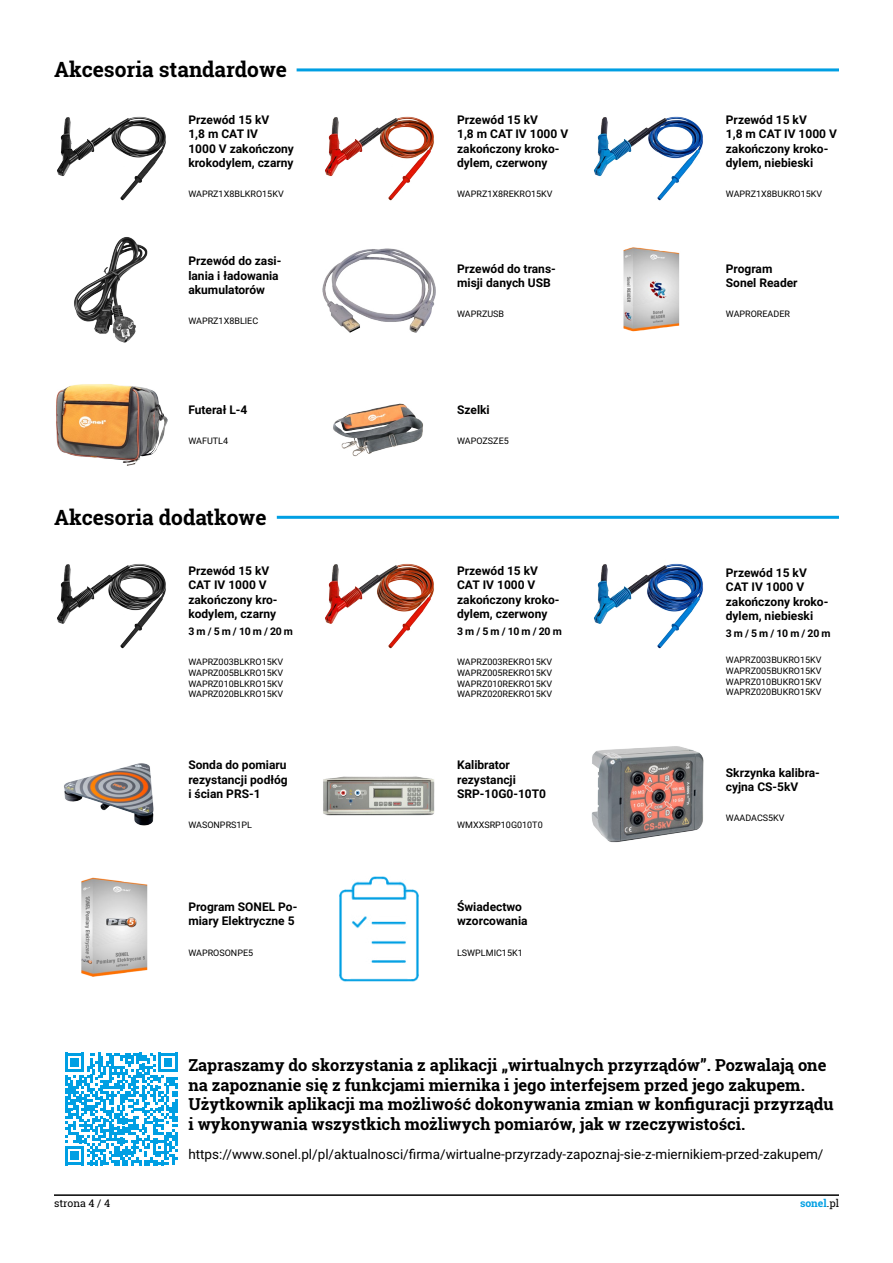
<style>
.page{position:relative;width:893px;height:1263px;background:#fff}
.page>*{position:absolute;margin:0;border:0;box-sizing:border-box;transform-origin:0 0}
.t1{font:700 21px "Roboto Slab";color:#000}
.t2{font:700 16.5px/19.8px "Roboto Slab";color:#000}
.t3{font:13.5px "Roboto";color:#000}
.t4{font:700 12px/14.4px "Roboto";color:#000}
.t5{font:700 10.5px "Roboto";letter-spacing:-.025em;color:#000}
.t6{font:10.5px "Roboto Slab";color:#000}
.t7{font:700 10.5px "Roboto Slab";color:#009fe3}
.t8{font:9px/10.8px "Roboto";color:#000;text-align:justify}
.s1{font-weight:400;color:#000}
</style>
<div class="page">
<hr style="left:54px;top:1194px;width:785px;height:2px;background:#000">
<hr style="left:297px;top:68px;width:542px;height:3px;background:#009fe3">
<hr style="left:277px;top:516px;width:562px;height:3px;background:#009fe3">
<img style="left:56px;top:384px;width:111px;height:82px">
<img style="left:594px;top:116px;width:109px;height:85px">
<img style="left:325px;top:116px;width:109px;height:85px">
<img style="left:57px;top:116px;width:109px;height:85px">
<img style="left:623px;top:247px;width:57px;height:85px">
<img style="left:74px;top:237px;width:74px;height:106px">
<img style="left:323px;top:248px;width:113px;height:85px">
<img style="left:64px;top:763px;width:90px;height:63px">
<img style="left:81px;top:877px;width:67px;height:100px">
<img style="left:591px;top:746px;width:113px;height:97px">
<img style="left:333px;top:403px;width:90px;height:54px">
<img style="left:323px;top:776px;width:112px;height:39px">
<img style="left:594px;top:563px;width:109px;height:86px">
<img style="left:325px;top:563px;width:109px;height:86px">
<img style="left:57px;top:564px;width:109px;height:85px">
<svg style="left:65px;top:1053px;width:112px;height:112px"></svg>
<img style="left:339px;top:876px;width:80px;height:106px">
<h1 class="t1" style="left:54px;top:55px;width:235px">Akcesoria standardowe</h1>
<p class="t4" style="left:188px;top:112px;width:107px">Przewód 15 kV<br>1,8 m CAT IV<br>1000 V zakończony krokodylem, czarny</p>
<p class="t8" style="left:188px;top:188px;width:97px">WAPRZ1X8BLKRO15KV</p>
<p class="t4" style="left:188px;top:254px;width:95px">Przewód do zasi&shy;lania i ładowania akumulatorów</p>
<p class="t8" style="left:188px;top:315px;width:71px">WAPRZ1X8BLIEC</p>
<p class="t4" style="left:188px;top:402px;width:61px">Futerał L-4</p>
<p class="t8" style="left:188px;top:435px;width:41px">WAFUTL4</p>
<h1 class="t1" style="left:54px;top:503px;width:214px">Akcesoria dodatkowe</h1>
<p class="t4" style="left:188px;top:563px;width:91px">Przewód 15 kV<br>CAT IV 1000 V zakończony kro&shy;kodylem, czarny</p>
<p class="t5" style="left:188px;top:624px;width:106px">3 m / 5 m / 10 m / 20 m</p>
<p class="t8" style="left:188px;top:656px;width:96px">WAPRZ003BLKRO15KV WAPRZ005BLKRO15KV WAPRZ010BLKRO15KV WAPRZ020BLKRO15KV</p>
<p class="t4" style="left:188px;top:757px;width:101px;text-align:justify">Sonda do pomiaru rezystancji podłóg i ścian PRS-1</p>
<p class="t8" style="left:188px;top:819px;width:65px">WASONPRS1PL</p>
<p class="t4" style="left:188px;top:899px;width:111px">Program SONEL Po&shy;miary Elektryczne 5</p>
<p class="t8" style="left:188px;top:946px;width:66px">WAPROSONPE5</p>
<p class="t4" style="left:457px;top:112px;width:113px">Przewód 15 kV<br>1,8 m CAT IV 1000 V zakończony kroko&shy;dylem, czerwony</p>
<p class="t8" style="left:457px;top:188px;width:97px">WAPRZ1X8REKRO15KV</p>
<p class="t4" style="left:457px;top:261px;width:100px">Przewód do trans&shy;misji danych USB</p>
<p class="t8" style="left:457px;top:308px;width:49px">WAPRZUSB</p>
<p class="t4" style="left:457px;top:402px;width:34px">Szelki</p>
<p class="t8" style="left:457px;top:435px;width:53px">WAPOZSZE5</p>
<p class="t4" style="left:457px;top:563px;width:104px">Przewód 15 kV<br>CAT IV 1000 V zakończony kroko&shy;dylem, czerwony</p>
<p class="t5" style="left:457px;top:624px;width:106px">3 m / 5 m / 10 m / 20 m</p>
<p class="t8" style="left:457px;top:656px;width:96px">WAPRZ003REKRO15KV WAPRZ005REKRO15KV WAPRZ010REKRO15KV WAPRZ020REKRO15KV</p>
<p class="t4" style="left:457px;top:757px;width:91px">Kalibrator rezystancji<br>SRP-10G0-10T0</p>
<p class="t8" style="left:457px;top:819px;width:87px">WMXXSRP10G010T0</p>
<p class="t4" style="left:457px;top:899px;width:72px">Świadectwo wzorcowania</p>
<p class="t8" style="left:457px;top:946px;width:67px">LSWPLMIC15K1</p>
<p class="t4" style="left:726px;top:112px;width:113px">Przewód 15 kV<br>1,8 m CAT IV 1000 V zakończony kroko&shy;dylem, niebieski</p>
<p class="t8" style="left:726px;top:188px;width:98px">WAPRZ1X8BUKRO15KV</p>
<p class="t4" style="left:726px;top:261px;width:73px">Program<br>Sonel Reader</p>
<p class="t8" style="left:726px;top:308px;width:66px">WAPROREADER</p>
<p class="t4" style="left:726px;top:565px;width:104px">Przewód 15 kV<br>CAT IV 1000 V zakończony kroko&shy;dylem, niebieski</p>
<p class="t5" style="left:726px;top:626px;width:106px">3 m / 5 m / 10 m / 20 m</p>
<p class="t8" style="left:726px;top:654px;width:97px">WAPRZ003BUKRO15KV WAPRZ005BUKRO15KV WAPRZ010BUKRO15KV WAPRZ020BUKRO15KV</p>
<p class="t4" style="left:726px;top:765px;width:96px">Skrzynka kalibra&shy;cyjna CS-5kV</p>
<p class="t8" style="left:726px;top:812px;width:60px">WAADACS5KV</p>
<p class="t2" style="left:188px;top:1055px;width:647px">Zapraszamy do skorzystania z aplikacji „wirtualnych przyrządów”. Pozwalają one na zapoznanie się z funkcjami miernika i jego interfejsem przed jego zakupem.<br>Użytkownik aplikacji ma możliwość dokonywania zmian w konfiguracji przyrządu i wykonywania wszystkich możliwych pomiarów, jak w rzeczywistości.</p>
<p class="t3" style="left:188px;top:1145px;width:637px">https://www.sonel.pl/pl/aktualnosci/firma/wirtualne-przyrzady-zapoznaj-sie-z-miernikiem-przed-zakupem/</p>
<p class="t6" style="left:54px;top:1196px;width:58px">strona 4 / 4</p>
<p class="t7" style="left:800px;top:1196px;width:40px">sonel<span class="s1">.pl</span></p>
</div>
